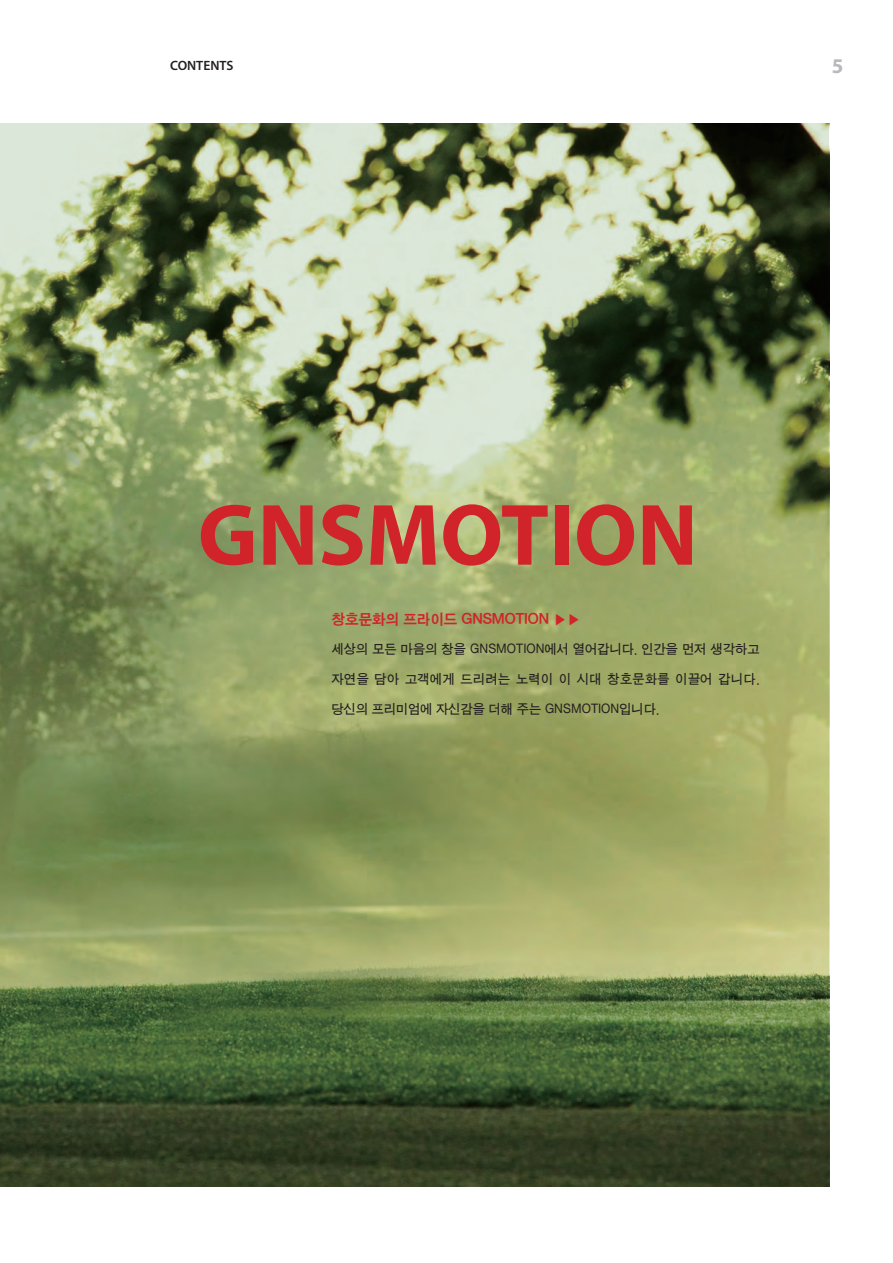
<style>
.page{position:relative;width:893px;height:1263px;background:#fff}
.page>*{position:absolute;margin:0;border:0;box-sizing:border-box;transform-origin:0 0}
.t1{font:700 87.9px "Myriad Pro";color:#d1232a}
.t2{font:700 21px "Myriad Pro";color:#b8b9bc}
.t3{font:15px "Sand Kg";color:#d1232a}
.t4{font:13.5px "Sand Tg";color:#231f20}
.t5{font:13.5px "Sand Tg";letter-spacing:.03em;color:#231f20}
.t6{font:600 13.5px "Myriad Pro";color:#231f20}
</style>
<div class="page">
<img style="left:0;top:123px;width:829px;height:1063px">
<p class="t6" style="left:170px;top:57px;width:65px">CONTENTS</p>
<p class="t2" style="left:832px;top:52px;width:13px">5</p>
<p class="t1" style="left:198px;top:478px;width:501px">GNSMOTION</p>
<p class="t3" style="left:332px;top:612px;width:250px">창호문화의 프라이드 GNSMOTION ▶▶</p>
<p class="t4" style="left:332px;top:643px;width:429px">세상의 모든 마음의 창을 GNSMOTION에서 열어갑니다. 인간을 먼저 생각하고</p>
<p class="t5" style="left:332px;top:673px;width:429px">자연을 담아 고객에게 드리려는 노력이 이 시대 창호문화를 이끌어 갑니다.</p>
<p class="t4" style="left:332px;top:703px;width:329px">당신의 프리미엄에 자신감을 더해 주는 GNSMOTION입니다.</p>
</div>
